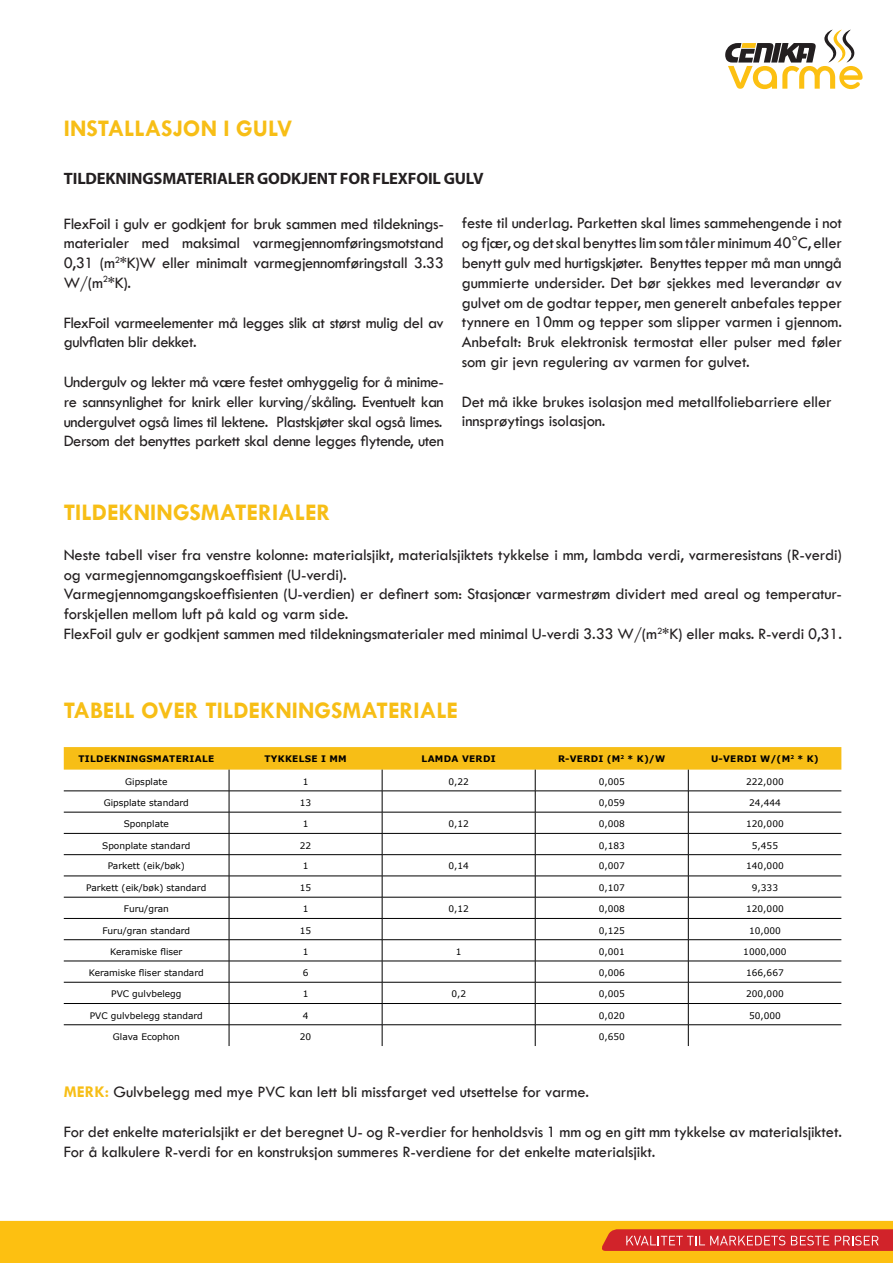
<style>
.page{position:relative;width:893px;height:1263px;background:#fff}
.page>*{position:absolute;margin:0;border:0;box-sizing:border-box;transform-origin:0 0}
.t1{font:700 24px "Tw Cen";color:#f7be16}
.t2{font:16.5px/19.8px "Tw Cen";letter-spacing:-.01em;color:#231f20;text-align:justify}
.t3{font:16.5px/19.8px "Tw Cen";letter-spacing:-.03em;color:#231f20}
.t4{font:700 16.5px "Myriad Pro";letter-spacing:-.01em;color:#231f20}
.t5{font:9px "Verdana";color:#000001}
.t6{font:700 9px "Verdana";letter-spacing:.035em;color:#000001}
.s1{font-weight:700;color:#f7be16}
</style>
<div class="page">
<svg style="left:725px;top:30px;width:138px;height:59px"></svg>
<svg style="left:0;top:1221px;width:893px;height:42px;background:#f6a918"></svg>
<svg style="left:64px;top:747px;width:777px;height:299px"></svg>
<h1 class="t1" style="left:64px;top:114px;width:230px">INSTALLASJON I GULV</h1>
<p class="t4" style="left:64px;top:168px;width:421px">TILDEKNINGSMATERIALER GODKJENT FOR FLEXFOIL GULV</p>
<p class="t2" style="left:64px;top:213px;width:382px">FlexFoil i gulv er godkjent for bruk sammen med tildeknings&shy;materialer med maksimal varmegjennomføringsmotstand 0,31 (m<sup>2</sup>*K)W eller minimalt varmegjennomføringstall 3.33<br>W/(m<sup>2</sup>*K).</p>
<p class="t3" style="left:64px;top:312px;width:382px">FlexFoil varmeelementer må legges slik at størst mulig del av gulvflaten blir dekket.</p>
<p class="t2" style="left:64px;top:372px;width:382px">Undergulv og lekter må være festet omhyggelig for å minime&shy;re sannsynlighet for knirk eller kurving/skåling. Eventuelt kan undergulvet også limes til lektene. Plastskjøter skal også limes.<br>Dersom det benyttes parkett skal denne legges flytende, uten</p>
<p class="t2" style="left:462px;top:213px;width:382px">feste til underlag. Parketten skal limes sammehengende i not og fjær, og det skal benyttes lim som tåler minimum 40°C, eller benytt gulv med hurtigskjøter. Benyttes tepper må man unngå gummierte undersider. Det bør sjekkes med leverandør av gulvet om de godtar tepper, men generelt anbefales tepper tynnere en 10mm og tepper som slipper varmen i gjennom.<br>Anbefalt: Bruk elektronisk termostat eller pulser med føler som gir jevn regulering av varmen for gulvet.</p>
<p class="t2" style="left:462px;top:391px;width:371px">Det må ikke brukes isolasjon med metallfoliebarriere eller innsprøytings isolasjon.</p>
<h1 class="t1" style="left:64px;top:498px;width:268px">TILDEKNINGSMATERIALER</h1>
<p class="t2" style="left:64px;top:545px;width:780px;text-align:left">Neste tabell viser fra venstre kolonne: materialsjikt, materialsjiktets tykkelse i mm, lambda verdi, varmeresistans (R-verdi) og varmegjennomgangskoeffisient (U-verdi).<br>Varmegjennomgangskoeffisienten (U-verdien) er definert som: Stasjonær varmestrøm dividert med areal og temperatur&shy;forskjellen mellom luft på kald og varm side.<br>FlexFoil gulv er godkjent sammen med tildekningsmaterialer med minimal U-verdi 3.33 W/(m<sup>2</sup>*K) eller maks. R-verdi 0,31.</p>
<h1 class="t1" style="left:64px;top:696px;width:396px">TABELL OVER TILDEKNINGSMATERIALE</h1>
<p class="t6" style="left:79px;top:752px;width:137px">TILDEKNINGSMATERIALE</p>
<p class="t6" style="left:264px;top:752px;width:84px">TYKKELSE I MM</p>
<p class="t6" style="left:422px;top:752px;width:76px">LAMDA VERDI</p>
<p class="t6" style="left:558px;top:752px;width:109px">R-VERDI (M<sup>2</sup> * K)/W</p>
<p class="t6" style="left:711px;top:752px;width:109px">U-VERDI W/(M<sup>2</sup> * K)</p>
<p class="t5" style="left:125px;top:775px;width:44px">Gipsplate</p>
<p class="t5" style="left:303px;top:775px;width:7px">1</p>
<p class="t5" style="left:448px;top:775px;width:22px">0,22</p>
<p class="t5" style="left:599px;top:775px;width:28px">0,005</p>
<p class="t5" style="left:746px;top:775px;width:39px">222,000</p>
<p class="t5" style="left:104px;top:797px;width:87px">Gipsplate standard</p>
<p class="t5" style="left:300px;top:797px;width:13px">13</p>
<p class="t5" style="left:599px;top:797px;width:28px">0,059</p>
<p class="t5" style="left:749px;top:797px;width:33px">24,444</p>
<p class="t5" style="left:124px;top:818px;width:47px">Sponplate</p>
<p class="t5" style="left:303px;top:818px;width:7px">1</p>
<p class="t5" style="left:448px;top:818px;width:22px">0,12</p>
<p class="t5" style="left:599px;top:818px;width:28px">0,008</p>
<p class="t5" style="left:746px;top:818px;width:39px">120,000</p>
<p class="t5" style="left:102px;top:839px;width:90px">Sponplate standard</p>
<p class="t5" style="left:300px;top:839px;width:13px">22</p>
<p class="t5" style="left:599px;top:839px;width:28px">0,183</p>
<p class="t5" style="left:752px;top:839px;width:28px">5,455</p>
<p class="t5" style="left:108px;top:859px;width:79px">Parkett (eik/bøk)</p>
<p class="t5" style="left:303px;top:859px;width:7px">1</p>
<p class="t5" style="left:448px;top:859px;width:22px">0,14</p>
<p class="t5" style="left:599px;top:859px;width:28px">0,007</p>
<p class="t5" style="left:746px;top:859px;width:39px">140,000</p>
<p class="t5" style="left:86px;top:882px;width:122px">Parkett (eik/bøk) standard</p>
<p class="t5" style="left:300px;top:882px;width:13px">15</p>
<p class="t5" style="left:599px;top:882px;width:28px">0,107</p>
<p class="t5" style="left:752px;top:882px;width:28px">9,333</p>
<p class="t5" style="left:124px;top:903px;width:46px">Furu/gran</p>
<p class="t5" style="left:303px;top:903px;width:7px">1</p>
<p class="t5" style="left:448px;top:903px;width:22px">0,12</p>
<p class="t5" style="left:599px;top:903px;width:28px">0,008</p>
<p class="t5" style="left:746px;top:903px;width:39px">120,000</p>
<p class="t5" style="left:102px;top:924px;width:89px">Furu/gran standard</p>
<p class="t5" style="left:300px;top:924px;width:13px">15</p>
<p class="t5" style="left:599px;top:924px;width:28px">0,125</p>
<p class="t5" style="left:749px;top:924px;width:33px">10,000</p>
<p class="t5" style="left:110px;top:945px;width:74px">Keramiske fliser</p>
<p class="t5" style="left:303px;top:945px;width:7px">1</p>
<p class="t5" style="left:456px;top:945px;width:7px">1</p>
<p class="t5" style="left:599px;top:945px;width:28px">0,001</p>
<p class="t5" style="left:743px;top:945px;width:45px">1000,000</p>
<p class="t5" style="left:89px;top:967px;width:117px">Keramiske fliser standard</p>
<p class="t5" style="left:303px;top:967px;width:7px">6</p>
<p class="t5" style="left:599px;top:967px;width:28px">0,006</p>
<p class="t5" style="left:746px;top:967px;width:39px">166,667</p>
<p class="t5" style="left:111px;top:988px;width:72px">PVC gulvbelegg</p>
<p class="t5" style="left:303px;top:988px;width:7px">1</p>
<p class="t5" style="left:451px;top:988px;width:16px">0,2</p>
<p class="t5" style="left:599px;top:988px;width:28px">0,005</p>
<p class="t5" style="left:746px;top:988px;width:39px">200,000</p>
<p class="t5" style="left:90px;top:1009px;width:115px">PVC gulvbelegg standard</p>
<p class="t5" style="left:303px;top:1009px;width:7px">4</p>
<p class="t5" style="left:599px;top:1009px;width:28px">0,020</p>
<p class="t5" style="left:749px;top:1009px;width:33px">50,000</p>
<p class="t5" style="left:113px;top:1030px;width:68px">Glava Ecophon</p>
<p class="t5" style="left:300px;top:1030px;width:13px">20</p>
<p class="t5" style="left:599px;top:1030px;width:28px">0,650</p>
<p class="t2" style="left:64px;top:1082px;width:527px"><span class="s1">MERK:</span> Gulvbelegg med mye PVC kan lett bli missfarget ved utsettelse for varme.</p>
<p class="t2" style="left:64px;top:1122px;width:780px">For det enkelte materialsjikt er det beregnet U- og R-verdier for henholdsvis 1 mm og en gitt mm tykkelse av materialsjiktet.<br>For å kalkulere R-verdi for en konstruksjon summeres R-verdiene for det enkelte materialsjikt.</p>
</div>
